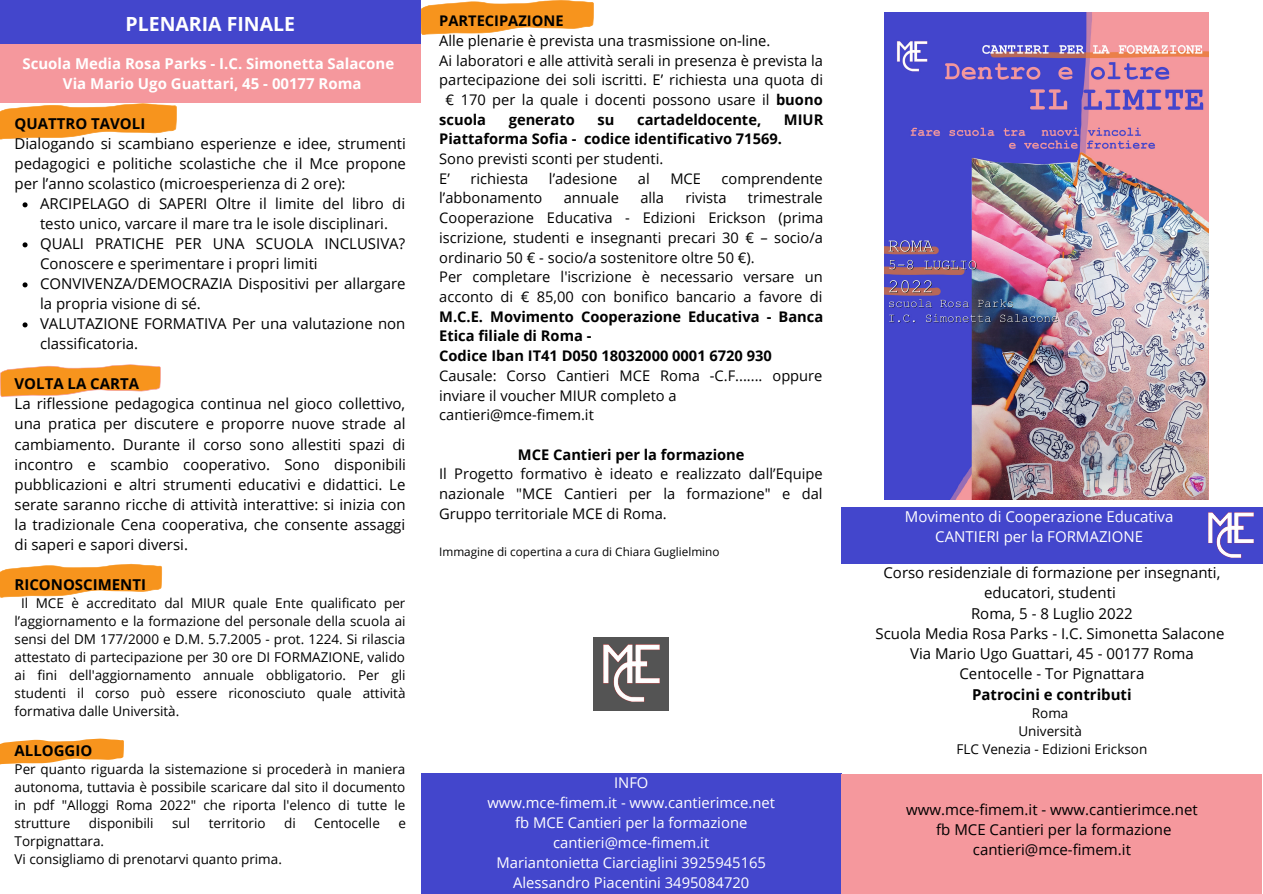
<style>
.page{position:relative;width:1263px;height:894px;background:#fff}
.page>*{position:absolute;margin:0;border:0;box-sizing:border-box;transform-origin:0 0}
.t1{font:700 19.5px "Open Sans";color:#fff}
.t2{font:15px/20px "Open Sans";color:#000}
.t3{font:700 15px "Open Sans";color:#fff}
.t4{font:700 15px "Open Sans";color:#000}
.t5{font:15px "Open Sans";color:#fff}
.t6{font:14.85px "Open Sans";color:#fff}
.t7{font:14.7px/19.6px "Open Sans";color:#000;text-align:justify}
.t8{font:700 14.7px "Open Sans";color:#000}
.t9{font:13.5px/18px "Open Sans";color:#000;text-align:justify}
.t10{font:11.7px "Open Sans";color:#000}
.s1{font-weight:700}
</style>
<div class="page">
<div style="left:421px;top:773px;width:421px;height:120px;background:#4346cc"></div>
<svg style="left:421px;top:0;width:173px;height:35px"></svg>
<div style="left:594px;top:637px;width:75px;height:73px;background:#545454"></div>
<img style="left:603px;top:644px;width:56px;height:57px">
<div style="left:0;top:0;width:421px;height:45px;background:#4346cc"></div>
<div style="left:0;top:44px;width:421px;height:59px;background:#f5989d"></div>
<svg style="left:0;top:364px;width:161px;height:33px"></svg>
<svg style="left:0;top:563px;width:162px;height:34px"></svg>
<svg style="left:0;top:103px;width:177px;height:36px"></svg>
<div style="left:841px;top:507px;width:422px;height:56px;background:#4346cc"></div>
<div style="left:842px;top:774px;width:420px;height:119px;background:#f5989d"></div>
<img style="left:1209px;top:512px;width:45px;height:45px">
<img style="left:885px;top:12px;width:324px;height:487px">
<svg style="left:0;top:738px;width:124px;height:26px"></svg>
<svg style="left:23px;top:202px;width:5px;height:5px"></svg>
<svg style="left:23px;top:242px;width:5px;height:5px"></svg>
<svg style="left:23px;top:282px;width:5px;height:5px"></svg>
<svg style="left:23px;top:322px;width:5px;height:5px"></svg>
<p class="t1" style="left:126px;top:10px;width:171px">PLENARIA FINALE</p>
<p class="t3" style="left:23px;top:53px;width:373px">Scuola Media Rosa Parks - I.C. Simonetta Salacone</p>
<p class="t3" style="left:63px;top:73px;width:300px">Via Mario Ugo Guattari, 45 - 00177 Roma</p>
<p class="t4" style="left:15px;top:113px;width:132px">QUATTRO TAVOLI</p>
<p class="t2" style="left:15px;top:133px;width:393px;text-align:justify">Dialogando si scambiano esperienze e idee, strumenti pedagogici e politiche scolastiche che il Mce propone per l’anno scolastico (microesperienza di 2 ore):</p>
<p class="t2" style="left:40px;top:193px;width:367px">ARCIPELAGO di SAPERI Oltre il limite del libro di testo unico, varcare il mare tra le isole disciplinari.</p>
<p class="t2" style="left:40px;top:233px;width:367px">QUALI PRATICHE PER UNA SCUOLA INCLUSIVA?<br>Conoscere e sperimentare i propri limiti</p>
<p class="t2" style="left:40px;top:273px;width:367px">CONVIVENZA/DEMOCRAZIA Dispositivi per allargare la propria visione di sé.</p>
<p class="t2" style="left:40px;top:313px;width:367px">VALUTAZIONE FORMATIVA Per una valutazione non classificatoria.</p>
<p class="t4" style="left:15px;top:373px;width:126px">VOLTA LA CARTA</p>
<p class="t2" style="left:15px;top:393px;width:393px;text-align:justify">La riflessione pedagogica continua nel gioco collettivo, una pratica per discutere e proporre nuove strade al cambiamento. Durante il corso sono allestiti spazi di incontro e scambio cooperativo. Sono disponibili pubblicazioni e altri strumenti educativi e didattici. Le serate saranno ricche di attività interattive: si inizia con la tradizionale Cena cooperativa, che consente assaggi di saperi e sapori diversi.</p>
<p class="t4" style="left:15px;top:573px;width:133px">RICONOSCIMENTI</p>
<p class="t9" style="left:15px;top:593px;width:393px;text-indent:6px">Il MCE è accreditato dal MIUR quale Ente qualificato per l’aggiornamento e la formazione del personale della scuola ai sensi del DM 177/2000 e D.M. 5.7.2005 - prot. 1224. Si rilascia attestato di partecipazione per 30 ore DI FORMAZIONE, valido ai fini dell'aggiornamento annuale obbligatorio. Per gli studenti il corso può essere riconosciuto quale attività formativa dalle Università.</p>
<p class="t4" style="left:15px;top:739px;width:79px">ALLOGGIO</p>
<p class="t9" style="left:15px;top:759px;width:392px">Per quanto riguarda la sistemazione si procederà in maniera autonoma, tuttavia è possibile scaricare dal sito il documento in pdf "Alloggi Roma 2022" che riporta l'elenco di tutte le strutture</p>
<p class="t9" style="left:89px;top:813px;width:66px">disponibili</p>
<p class="t9" style="left:172px;top:813px;width:20px">sul</p>
<p class="t9" style="left:209px;top:813px;width:58px">territorio</p>
<p class="t9" style="left:284px;top:813px;width:13px">di</p>
<p class="t9" style="left:314px;top:813px;width:67px">Centocelle</p>
<p class="t9" style="left:398px;top:813px;width:9px">e</p>
<p class="t9" style="left:15px;top:831px;width:91px">Torpignattara.</p>
<p class="t9" style="left:15px;top:849px;width:269px">Vi consigliamo di prenotarvi quanto prima.</p>
<p class="t8" style="left:439px;top:10px;width:126px">PARTECIPAZIONE</p>
<p class="t7" style="left:439px;top:30px;width:333px">Alle plenarie è prevista una trasmissione on-line.</p>
<p class="t7" style="left:439px;top:50px;width:385px">Ai laboratori e alle attività serali in presenza è prevista la</p>
<p class="t7" style="left:439px;top:70px;width:385px">partecipazione dei soli iscritti. E’ richiesta una quota di</p>
<p class="t7" style="left:446px;top:89px;width:379px">€ 170 per la quale i docenti possono usare il <span class="s1">buono</span></p>
<p class="t8" style="left:439px;top:109px;width:48px">scuola</p>
<p class="t8" style="left:509px;top:109px;width:68px">generato</p>
<p class="t8" style="left:598px;top:109px;width:18px">su</p>
<p class="t8" style="left:637px;top:109px;width:126px">cartadeldocente,</p>
<p class="t8" style="left:784px;top:109px;width:41px">MIUR</p>
<p class="t8" style="left:439px;top:129px;width:344px">Piattaforma Sofia - codice identificativo 71569.</p>
<p class="t7" style="left:439px;top:148px;width:226px">Sono previsti sconti per studenti.</p>
<p class="t7" style="left:439px;top:168px;width:12px">E’</p>
<p class="t7" style="left:470px;top:168px;width:59px">richiesta</p>
<p class="t7" style="left:549px;top:168px;width:70px">l’adesione</p>
<p class="t7" style="left:638px;top:168px;width:13px">al</p>
<p class="t7" style="left:670px;top:168px;width:32px">MCE</p>
<p class="t7" style="left:721px;top:168px;width:103px">comprendente</p>
<p class="t7" style="left:439px;top:188px;width:105px">l’abbonamento</p>
<p class="t7" style="left:564px;top:188px;width:57px">annuale</p>
<p class="t7" style="left:640px;top:188px;width:25px">alla</p>
<p class="t7" style="left:685px;top:188px;width:43px">rivista</p>
<p class="t7" style="left:439px;top:188px;width:385px;text-indent:309px">trimestrale Cooperazione Educativa - Edizioni Erickson (prima iscrizione, studenti e insegnanti precari 30 € – socio/a ordinario 50 € - socio/a sostenitore oltre 50 €).</p>
<p class="t7" style="left:439px;top:267px;width:385px">Per completare l'iscrizione è necessario versare un acconto di € 85,00 con bonifico bancario a favore di <span class="s1">M.C.E. Movimento Cooperazione Educativa - Banca Etica filiale di Roma -</span></p>
<p class="t8" style="left:439px;top:345px;width:334px">Codice Iban IT41 D050 18032000 0001 6720 930</p>
<p class="t7" style="left:439px;top:365px;width:385px">Causale: Corso Cantieri MCE Roma -C.F....... oppure inviare il voucher MIUR completo a</p>
<p class="t7" style="left:439px;top:404px;width:156px">cantieri@mce-fimem.it</p>
<p class="t8" style="left:518px;top:444px;width:228px">MCE Cantieri per la formazione</p>
<p class="t7" style="left:439px;top:463px;width:385px">Il Progetto formativo è ideato e realizzato dall’Equipe nazionale "MCE Cantieri per la formazione" e dal Gruppo territoriale MCE di Roma.</p>
<p class="t10" style="left:439px;top:543px;width:282px">Immagine di copertina a cura di Chiara Guglielmino</p>
<p class="t6" style="left:614px;top:772px;width:36px">INFO</p>
<p class="t6" style="left:487px;top:792px;width:289px">www.mce-fimem.it - www.cantierimce.net</p>
<p class="t6" style="left:515px;top:812px;width:234px">fb MCE Cantieri per la formazione</p>
<p class="t6" style="left:553px;top:832px;width:157px">cantieri@mce-fimem.it</p>
<p class="t6" style="left:496px;top:852px;width:271px">Mariantonietta Ciarciaglini 3925945165</p>
<p class="t6" style="left:513px;top:872px;width:238px">Alessandro Piacentini 3495084720</p>
<p class="t5" style="left:905px;top:505px;width:270px">Movimento di Cooperazione Educativa</p>
<p class="t5" style="left:935px;top:525px;width:209px">CANTIERI per la FORMAZIONE</p>
<p class="t2" style="left:883px;top:562px;width:338px;text-align:center">Corso residenziale di formazione per insegnanti, educatori, studenti</p>
<p class="t2" style="left:971px;top:602px;width:163px">Roma, 5 - 8 Luglio 2022</p>
<p class="t2" style="left:875px;top:623px;width:351px">Scuola Media Rosa Parks - I.C. Simonetta Salacone</p>
<p class="t2" style="left:910px;top:643px;width:285px">Via Mario Ugo Guattari, 45 - 00177 Roma</p>
<p class="t2" style="left:959px;top:663px;width:186px">Centocelle - Tor Pignattara</p>
<p class="t4" style="left:972px;top:683px;width:161px">Patrocini e contributi</p>
<p class="t9" style="left:1032px;top:703px;width:38px">Roma</p>
<p class="t9" style="left:1018px;top:721px;width:65px">Università</p>
<p class="t9" style="left:956px;top:739px;width:192px">FLC Venezia - Edizioni Erickson</p>
<p class="t2" style="left:906px;top:798px;width:293px">www.mce-fimem.it - www.cantierimce.net</p>
<p class="t2" style="left:936px;top:818px;width:237px">fb MCE Cantieri per la formazione</p>
<p class="t2" style="left:973px;top:839px;width:160px">cantieri@mce-fimem.it</p>
</div>
